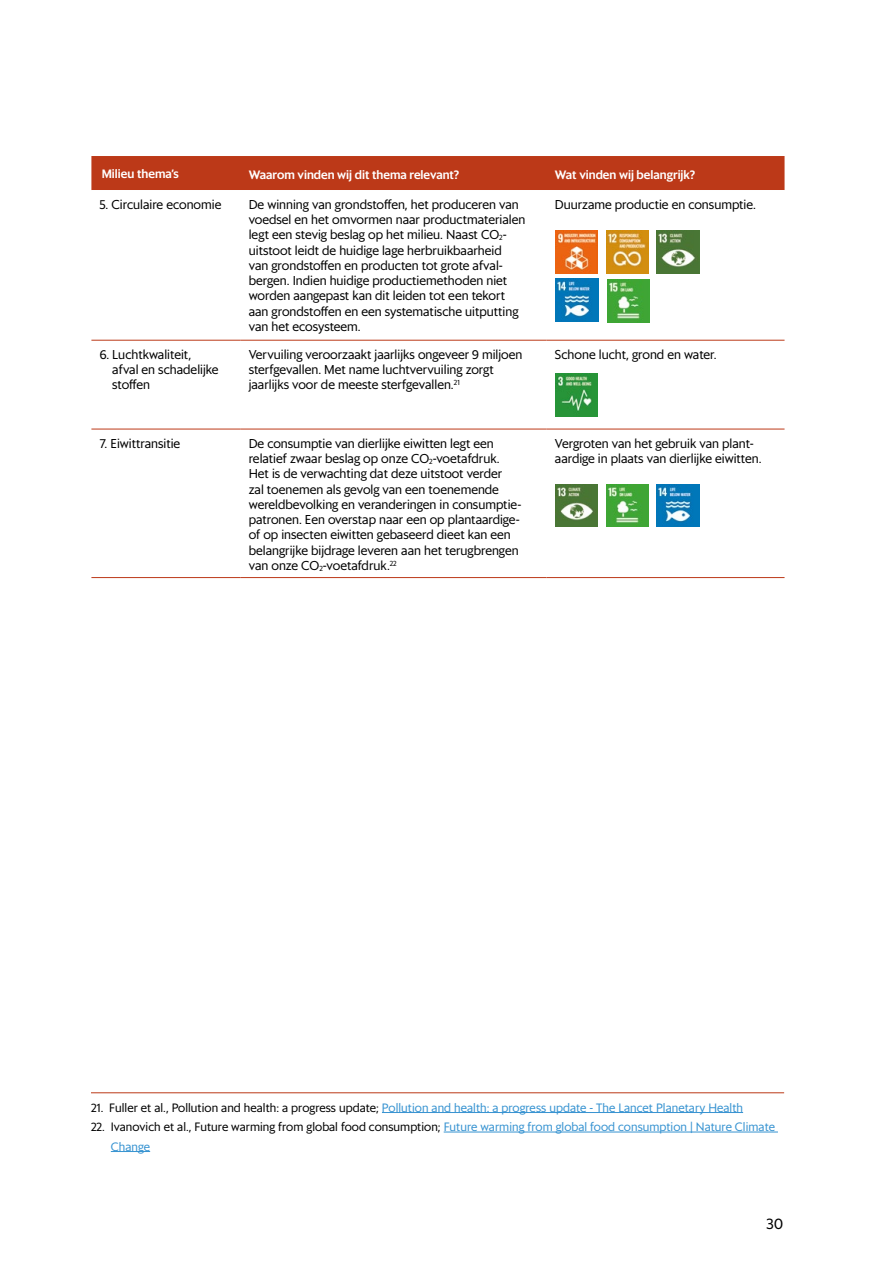
<style>
.page{position:relative;width:893px;height:1263px;background:#fff}
.page>*{position:absolute;margin:0;border:0;box-sizing:border-box;transform-origin:0 0}
.t1{font:15px "Sanomat Sans";color:#000}
.t2{font:12.75px/15.3px "Sanomat Sans";color:#000}
.t3{font:12px/19.5px "Sanomat Sans";letter-spacing:.005em;color:#3793d1}
.t4{font:500 12px "Sanomat Sans";color:#fff}
.s1{color:#000}
</style>
<div class="page">
<div style="left:91px;top:156px;width:693px;height:34px;background:#bc3918"></div>
<svg style="left:91px;top:230px;width:693px;height:297px"></svg>
<hr style="left:91px;top:340px;width:149px;height:1px;background:#bc3918">
<hr style="left:240px;top:340px;width:306px;height:1px;background:#bc3918">
<hr style="left:546px;top:340px;width:238px;height:1px;background:#bc3918">
<hr style="left:91px;top:429px;width:149px;height:1px;background:#bc3918">
<hr style="left:240px;top:429px;width:306px;height:1px;background:#bc3918">
<hr style="left:546px;top:429px;width:238px;height:1px;background:#bc3918">
<hr style="left:91px;top:577px;width:149px;height:1px;background:#bc3918">
<hr style="left:240px;top:577px;width:306px;height:1px;background:#bc3918">
<hr style="left:546px;top:577px;width:238px;height:1px;background:#bc3918">
<hr style="left:382px;top:1112px;width:361px;height:1px;background:#3793d1">
<hr style="left:444px;top:1131px;width:334px;height:1px;background:#3793d1">
<hr style="left:111px;top:1151px;width:39px;height:1px;background:#3793d1">
<hr style="left:91px;top:1092px;width:693px;height:1px;background:#bc3918">
<img style="left:555px;top:374px;width:43px;height:42px">
<img style="left:555px;top:230px;width:43px;height:43px">
<img style="left:606px;top:230px;width:43px;height:43px">
<img style="left:657px;top:230px;width:42px;height:43px">
<img style="left:607px;top:280px;width:43px;height:42px">
<img style="left:556px;top:279px;width:42px;height:42px">
<img style="left:555px;top:484px;width:43px;height:43px">
<img style="left:606px;top:484px;width:43px;height:43px">
<img style="left:657px;top:484px;width:42px;height:43px">
<p class="t4" style="left:102px;top:164px;width:79px">Milieu thema’s</p>
<p class="t4" style="left:249px;top:166px;width:212px">Waarom vinden wij dit thema relevant?</p>
<p class="t4" style="left:555px;top:166px;width:142px">Wat vinden wij belangrijk?</p>
<p class="t2" style="left:100px;top:195px;width:123px">5. Circulaire economie</p>
<p class="t2" style="left:249px;top:195px;width:278px">De winning van grondstoffen, het produceren van voedsel en het omvormen naar productmaterialen legt een stevig beslag op het milieu. Naast CO<sub>2</sub>- uitstoot leidt de huidige lage herbruikbaarheid<br>van grondstoffen en producten tot grote afval&shy;bergen. Indien huidige productiemethoden niet worden aangepast kan dit leiden tot een tekort aan grondstoffen en een systematische uitputting van het ecosysteem.</p>
<p class="t2" style="left:555px;top:195px;width:202px">Duurzame productie en consumptie.</p>
<p class="t2" style="left:112px;top:345px;width:108px;text-indent:-12px">6. Luchtkwaliteit, afval en schadelijke stoffen</p>
<p class="t2" style="left:249px;top:345px;width:275px">Vervuiling veroorzaakt jaarlijks ongeveer 9 miljoen sterfgevallen. Met name luchtvervuiling zorgt jaarlijks voor de meeste sterfgevallen.<sup>21</sup></p>
<p class="t2" style="left:555px;top:345px;width:163px">Schone lucht, grond en water.</p>
<p class="t2" style="left:100px;top:434px;width:82px">7. Eiwittransitie</p>
<p class="t2" style="left:249px;top:434px;width:274px">De consumptie van dierlijke eiwitten legt een relatief zwaar beslag op onze CO<sub>2</sub>-voetafdruk.<br>Het is de verwachting dat deze uitstoot verder<br>zal toenemen als gevolg van een toenemende wereldbevolking en veranderingen in consumptie&shy;patronen. Een overstap naar een op plantaardige&shy;of op insecten eiwitten gebaseerd dieet kan een belangrijke bijdrage leveren aan het terugbrengen van onze CO<sub>2</sub>-voetafdruk.<sup>22</sup></p>
<p class="t2" style="left:555px;top:434px;width:208px">Vergroten van het gebruik van plant&shy;aardige in plaats van dierlijke eiwitten.</p>
<p class="t3" style="left:91px;top:1096px;width:654px"><span class="s1">21. Fuller et al., Pollution and health: a progress update;</span> Pollution and health: a progress update - The Lancet Planetary Health</p>
<p class="t3" style="left:111px;top:1116px;width:666px;text-indent:-20px"><span class="s1">22. Ivanovich et al., Future warming from global food consumption;</span> Future warming from global food consumption | Nature Climate<br>Change</p>
<p class="t1" style="left:766px;top:1212px;width:18px">30</p>
</div>
